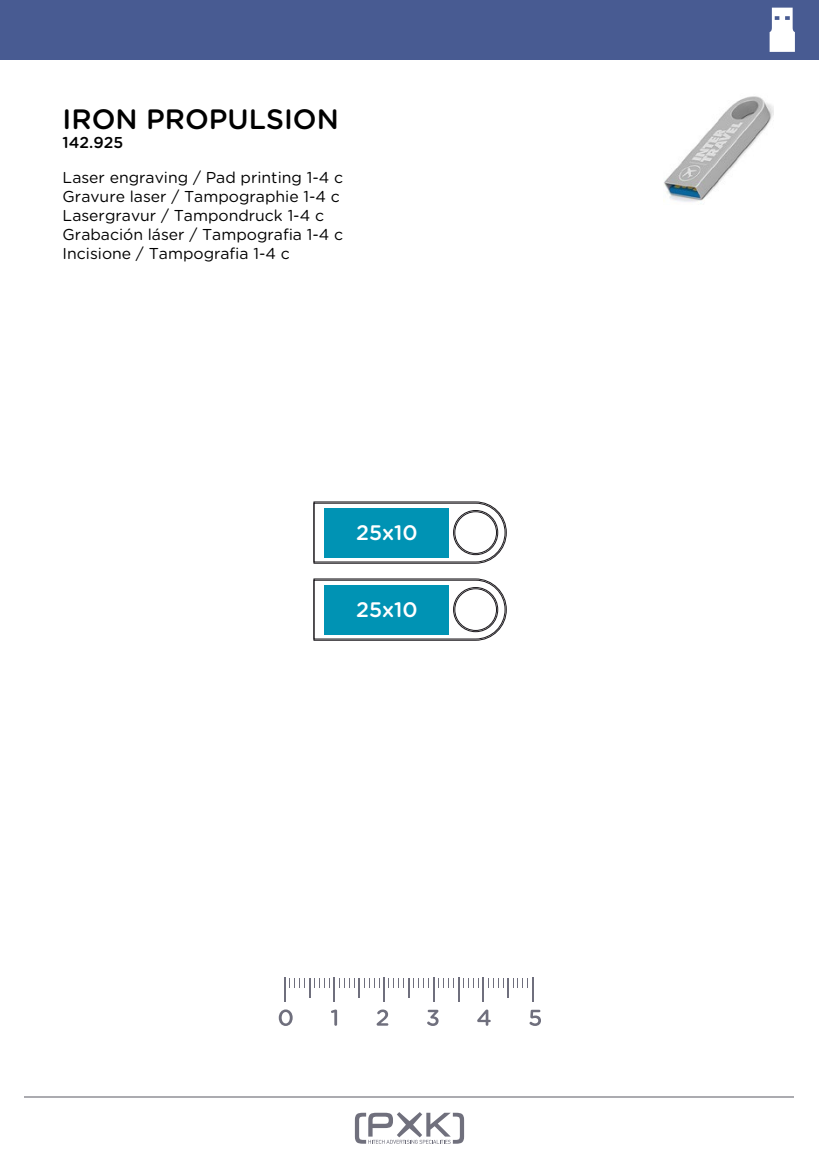
<style>
.page{position:relative;width:819px;height:1166px;background:#fff}
.page>*{position:absolute;margin:0;border:0;box-sizing:border-box;transform-origin:0 0}
.t1{font:500 28px "Gotham Rounded";color:#000}
.t2{font:500 21px "Gotham Rounded";color:#fff}
.t3{font:15.75px/18.9px "Gotham Rounded";color:#000}
.t4{font:500 15.75px "Gotham Rounded";color:#000}
</style>
<div class="page">
<svg style="left:279px;top:1009px;width:13px;height:17px"></svg>
<svg style="left:331px;top:1009px;width:6px;height:17px"></svg>
<svg style="left:376px;top:1009px;width:12px;height:16px"></svg>
<svg style="left:427px;top:1010px;width:11px;height:16px"></svg>
<svg style="left:477px;top:1009px;width:13px;height:17px"></svg>
<svg style="left:529px;top:1010px;width:12px;height:16px"></svg>
<svg style="left:284px;top:977px;width:46px;height:25px"></svg>
<hr style="left:333px;top:977px;width:2px;height:25px;background:#6f6f7d">
<svg style="left:339px;top:978px;width:16px;height:9px"></svg>
<hr style="left:358px;top:977px;width:2px;height:20px;background:#6f6f7d">
<hr style="left:482px;top:977px;width:2px;height:25px;background:#6f6f7d">
<svg style="left:488px;top:977px;width:45px;height:25px"></svg>
<svg style="left:364px;top:977px;width:115px;height:25px"></svg>
<svg style="left:313px;top:501px;width:193px;height:63px"></svg>
<div style="left:324px;top:508px;width:124px;height:49px;background:#0093b4"></div>
<svg style="left:313px;top:578px;width:193px;height:63px"></svg>
<div style="left:324px;top:585px;width:124px;height:49px;background:#0093b4"></div>
<img style="left:663px;top:96px;width:110px;height:108px">
<div style="left:0;top:0;width:819px;height:60px;background:#485b92"></div>
<svg style="left:769px;top:8px;width:25px;height:44px"></svg>
<hr style="left:25px;top:1096px;width:769px;height:2px;background:#ababb0">
<svg style="left:355px;top:1112px;width:109px;height:32px"></svg>
<h1 class="t1" style="left:63px;top:99px;width:278px">IRON PROPULSION</h1>
<p class="t4" style="left:63px;top:131px;width:62px">142.925</p>
<p class="t3" style="left:63px;top:168px;width:282px">Laser engraving / Pad printing 1-4 c Gravure laser / Tampographie 1-4 c Lasergravur / Tampondruck 1-4 c Grabación láser / Tampografia 1-4 c Incisione / Tampografia 1-4 c</p>
<h2 class="t2" style="left:356px;top:517px;width:63px">25x10</h2>
<h2 class="t2" style="left:356px;top:594px;width:63px">25x10</h2>
</div>
